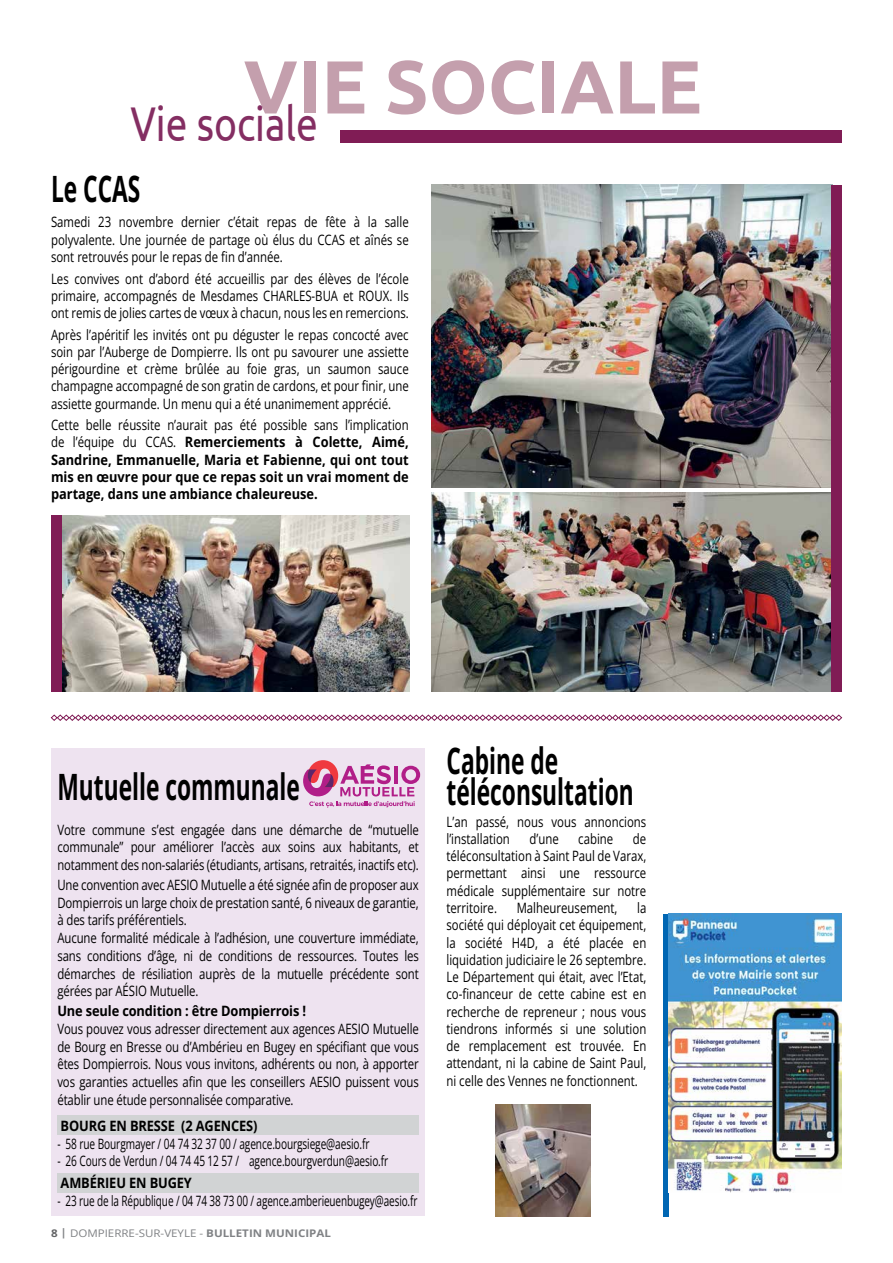
<style>
.page{position:relative;width:893px;height:1263px;background:#fff}
.page>*{position:absolute;margin:0;border:0;box-sizing:border-box;transform-origin:0 0}
.t1{font:700 75px "Ubuntu";color:#c49fad}
.t2{font:48.75px "Ubuntu";color:#842e62;scale:.8 1}
.t3{font:700 36.3px/31.5px "Open Sans";color:#000;scale:.63 1}
.t4{font:14.25px/17.2px "Open Sans";letter-spacing:-.01em;color:#000;text-align:justify;scale:.8 1}
.t5{font:700 14.25px/17.2px "Open Sans";letter-spacing:-.01em;color:#000;text-align:justify;scale:.9 1}
.t6{font:14.25px "Open Sans";letter-spacing:-.01em;color:#000;scale:.71 1}
.t7{font:14.25px "Open Sans";letter-spacing:-.01em;color:#000;scale:.7 1}
.t8{font:10.5px "Open Sans";color:#808285;scale:1.1 1}
.s1{font-weight:400}
.s2{font-weight:700;color:#636466}
.s3{font-weight:700}
</style>
<div class="page">
<div style="left:51px;top:748px;width:373px;height:468px;background:#eee3f0"></div>
<div style="left:340px;top:130px;width:502px;height:12px;background:#801c55"></div>
<div style="left:57px;top:1116px;width:362px;height:19px;background:#d1d3d4"></div>
<div style="left:57px;top:1173px;width:362px;height:19px;background:#d1d3d4"></div>
<img style="left:432px;top:492px;width:399px;height:199px">
<img style="left:62px;top:515px;width:347px;height:176px">
<img style="left:432px;top:185px;width:399px;height:303px">
<svg style="left:303px;top:760px;width:117px;height:47px"></svg>
<svg style="left:51px;top:714px;width:791px;height:7px"></svg>
<div style="left:831px;top:185px;width:11px;height:506px;background:#801c55"></div>
<img style="left:495px;top:1104px;width:96px;height:112px">
<div style="left:663px;top:914px;width:6px;height:302px;background:#0066b3"></div>
<img style="left:668px;top:914px;width:174px;height:278px">
<div style="left:51px;top:515px;width:11px;height:176px;background:#801c55"></div>
<h1 class="t1" style="left:244px;top:41px;width:460px">VIE SOCIALE</h1>
<h2 class="t2" style="left:130px;top:94px;width:236px">Vie sociale</h2>
<h3 class="t3" style="left:51px;top:172px;width:144px">Le CCAS</h3>
<p class="t4" style="left:51px;top:213px;width:449px">Samedi 23 novembre dernier c’était repas de fête à la salle polyvalente. Une journée de partage où élus du CCAS et aînés se sont retrouvés pour le repas de fin d’année.</p>
<p class="t4" style="left:51px;top:269px;width:449px">Les convives ont d’abord été accueillis par des élèves de l’école primaire, accompagnés de Mesdames CHARLES-BUA et ROUX. Ils ont remis de jolies cartes de vœux à chacun, nous les en remercions.</p>
<p class="t4" style="left:51px;top:325px;width:449px">Après l’apéritif les invités ont pu déguster le repas concocté avec soin par l’Auberge de Dompierre. Ils ont pu savourer une assiette périgourdine et crème brûlée au foie gras, un saumon sauce champagne accompagné de son gratin de cardons, et pour finir, une assiette gourmande. Un menu qui a été unanimement apprécié.</p>
<p class="t5" style="left:51px;top:416px;width:399px"><span class="s1">Cette belle réussite n’aurait pas été possible sans l’implication de l’équipe du CCAS.</span> Remerciements à Colette, Aimé, Sandrine, Emmanuelle, Maria et Fabienne, qui ont tout mis en œuvre pour que ce repas soit un vrai moment de partage, dans une ambiance chaleureuse.</p>
<h3 class="t3" style="left:57px;top:770px;width:387px">Mutuelle communale</h3>
<p class="t4" style="left:57px;top:820px;width:453px;line-height:17.7px">Votre commune s’est engagée dans une démarche de “mutuelle communale” pour améliorer l’accès aux soins aux habitants, et notamment des non-salariés (étudiants, artisans, retraités, inactifs etc).</p>
<p class="t4" style="left:57px;top:875px;width:453px;line-height:17.7px;text-align:left">Une convention avec AESIO Mutuelle a été signée afin de proposer aux Dompierrois un large choix de prestation santé, 6 niveaux de garantie, à des tarifs préférentiels.<br>Aucune formalité médicale à l’adhésion, une couverture immédiate, sans conditions d’âge, ni de conditions de ressources. Toutes les démarches de résiliation auprès de la mutuelle précédente sont gérées par AÉSIO Mutuelle.</p>
<p class="t5" style="left:57px;top:1002px;width:278px">Une seule condition : être Dompierrois !</p>
<p class="t4" style="left:57px;top:1019px;width:453px;line-height:17.7px">Vous pouvez vous adresser directement aux agences AESIO Mutuelle de Bourg en Bresse ou d’Ambérieu en Bugey en spécifiant que vous êtes Dompierrois. Nous vous invitons, adhérents ou non, à apporter vos garanties actuelles afin que les conseillers AESIO puissent vous établir une étude personnalisée comparative.</p>
<p class="t5" style="left:61px;top:1117px;width:220px">BOURG EN BRESSE (2 AGENCES)</p>
<p class="t6" style="left:57px;top:1134px;width:441px">- 58 rue Bourgmayer / 04 74 32 37 00 / agence.bourgsiege@aesio.fr</p>
<p class="t6" style="left:57px;top:1151px;width:468px">- 26 Cours de Verdun / 04 74 45 12 57 / agence.bourgverdun@aesio.fr</p>
<p class="t5" style="left:61px;top:1174px;width:147px">AMBÉRIEU EN BUGEY</p>
<p class="t7" style="left:57px;top:1191px;width:516px">- 23 rue de la République / 04 74 38 73 00 / agence.amberieuenbugey@aesio.fr</p>
<p class="t8" style="left:51px;top:1226px;width:256px"><span class="s2">8</span> <span class="s3">|</span> DOMPIERRE-SUR-VEYLE - <span class="s3">BULLETIN MUNICIPAL</span></p>
<h3 class="t3" style="left:446px;top:744px;width:299px">Cabine de téléconsultation</h3>
<p class="t4" style="left:446px;top:812px;width:251px">L’an passé, nous vous annoncions l’installation</p>
<p class="t4" style="left:446px;top:830px;width:251px;text-indent:186px">de téléconsultation à Saint Paul de Varax, permettant ainsi une ressource médicale supplémentaire sur notre territoire.</p>
<p class="t4" style="left:529px;top:830px;width:38px">d’une</p>
<p class="t4" style="left:578px;top:830px;width:45px">cabine</p>
<p class="t4" style="left:446px;top:899px;width:251px;text-indent:191px">la société qui déployait cet équipement, la société H4D, a été placée en liquidation judiciaire le 26 septembre.<br>Le Département qui était, avec l’Etat, co-financeur de cette cabine est en recherche de repreneur ; nous vous tiendrons informés si une solution de remplacement est trouvée. En attendant, ni la cabine de Saint Paul, ni celle des Vennes ne fonctionnent.</p>
<p class="t4" style="left:517px;top:899px;width:127px">Malheureusement,</p>
</div>
